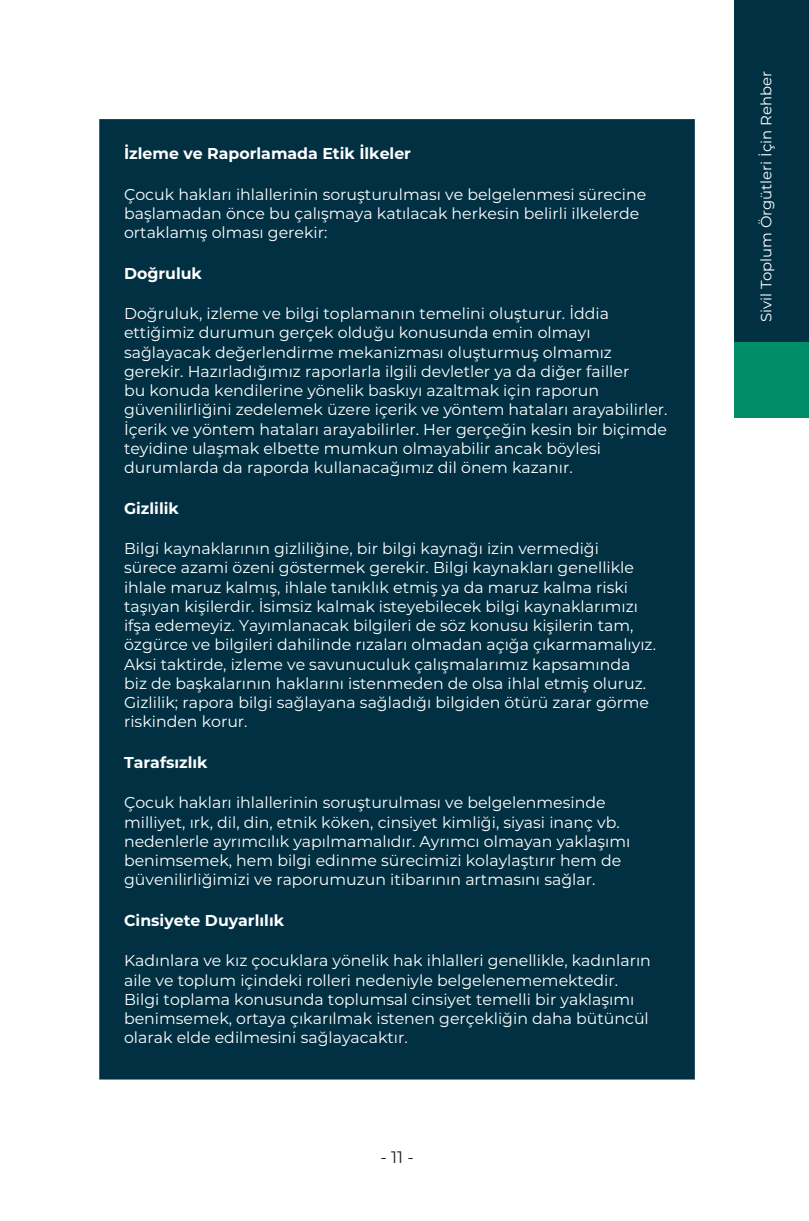
<style>
.page{position:relative;width:809px;height:1221px;background:#fff}
.page>*{position:absolute;margin:0;border:0;box-sizing:border-box;transform-origin:0 0}
.t1{font:16.62px "Montserrat";color:#231f20}
.t2{font:15.75px/19.2px "Montserrat";color:#fff}
.t3{font:700 15.75px "Montserrat";color:#fff}
.t4{font:14.88px "Montserrat";color:#fff}
</style>
<div class="page">
<div style="left:734px;top:0;width:75px;height:342px;background:#003042"></div>
<div style="left:734px;top:342px;width:75px;height:75px;background:#008d68"></div>
<div style="left:99px;top:119px;width:595px;height:960px;background:#003042"></div>
<p class="t3" style="left:124px;top:142px;width:288px">İzleme ve Raporlamada Etik İlkeler</p>
<p class="t2" style="left:124px;top:184px;width:523px">Çocuk hakları ihlallerinin soruşturulması ve belgelenmesi sü recine başlamadan önce bu çalışmaya katılacak herkesin belirli ilkelerde ortaklamış olması gerekir:</p>
<p class="t3" style="left:124px;top:262px;width:79px">Doğruluk</p>
<p class="t2" style="left:124px;top:303px;width:545px">Doğruluk, izleme ve bilgi toplamanın temelini oluşturur. İddia<br>ettiğ imiz durumun gerçek olduğ u konusunda emin olmayı<br>sağ layacak değerlendirme mekanizması oluşturmuş olmamız gerekir. Hazırladığımız raporlarla ilgili devletler ya da diğer failler<br>bu konuda kendilerine yönelik baskıyı azaltmak için raporun güvenilirliğini zedelemek üzere içerik ve yöntem hataları arayabilirler.<br>İçerik ve yöntem hataları arayabilirler. Her gerçeğ in kesin bir biçimde teyidine ulaşmak elbette mumkun olmayabilir ancak böylesi durumlarda da raporda kullanacağımız dil önem kazanır.</p>
<p class="t3" style="left:124px;top:496px;width:56px">Gizlilik</p>
<p class="t2" style="left:124px;top:538px;width:533px">Bilgi kaynaklarının gizliliğ ine, bir bilgi kaynağ ı izin vermediğ i<br>sü rece azami özeni göstermek gerekir. Bilgi kaynakları genellikle ihlale maruz kalmış, ihlale tanıklık etmiş ya da maruz kalma riski taşıyan kişilerdir. İsimsiz kalmak isteyebilecek bilgi kaynaklarımızı ifşa edemeyiz. Yayımlanacak bilgileri de söz konusu kişilerin tam, özgü rce ve bilgileri dahilinde rızaları olmadan açığa çıkarmamalıyız.<br>Aksi taktirde, izleme ve savunuculuk çalışmalarımız kapsamında biz de başkalarının haklarını istenmeden de olsa ihlal etmiş oluruz.<br>Gizlilik; rapora bilgi sağ layana sağ ladığ ı bilgiden ötü rü zarar görme riskinden korur.</p>
<p class="t3" style="left:124px;top:751px;width:85px">Tarafsızlık</p>
<p class="t2" style="left:124px;top:792px;width:508px">Çocuk hakları ihlallerinin soruşturulması ve belgelenmesinde milliyet, ırk, dil, din, etnik köken, cinsiyet kimliği, siyasi inanç vb. nedenlerle ayrımcılık yapılmamalıdır. Ayrımcı olmayan yaklaşımı benimsemek, hem bilgi edinme sü recimizi kolaylaştırır hem de güvenilirliğimizi ve raporumuzun itibarının artmasını sağ lar.</p>
<p class="t3" style="left:124px;top:908px;width:161px">Cinsiyete Duyarlılık</p>
<p class="t2" style="left:124px;top:950px;width:528px">Kadınlara ve kız çocuklara yönelik hak ihlalleri genellikle, kadınların aile ve toplum içindeki rolleri nedeniyle belgelenememektedir.<br>Bilgi toplama konusunda toplumsal cinsiyet temelli bir yaklaşımı benimsemek, ortaya çıkarılmak istenen gerçekliğ in daha bütü ncü l olarak elde edilmesini sağ layacaktır.</p>
<p class="t1" style="left:380px;top:1145px;width:35px">- 11 -</p>
<p class="t4" style="left:756px;top:322px;width:252px;rotate:-90deg">Sivil Toplum Örgütleri İçin Rehber</p>
</div>
